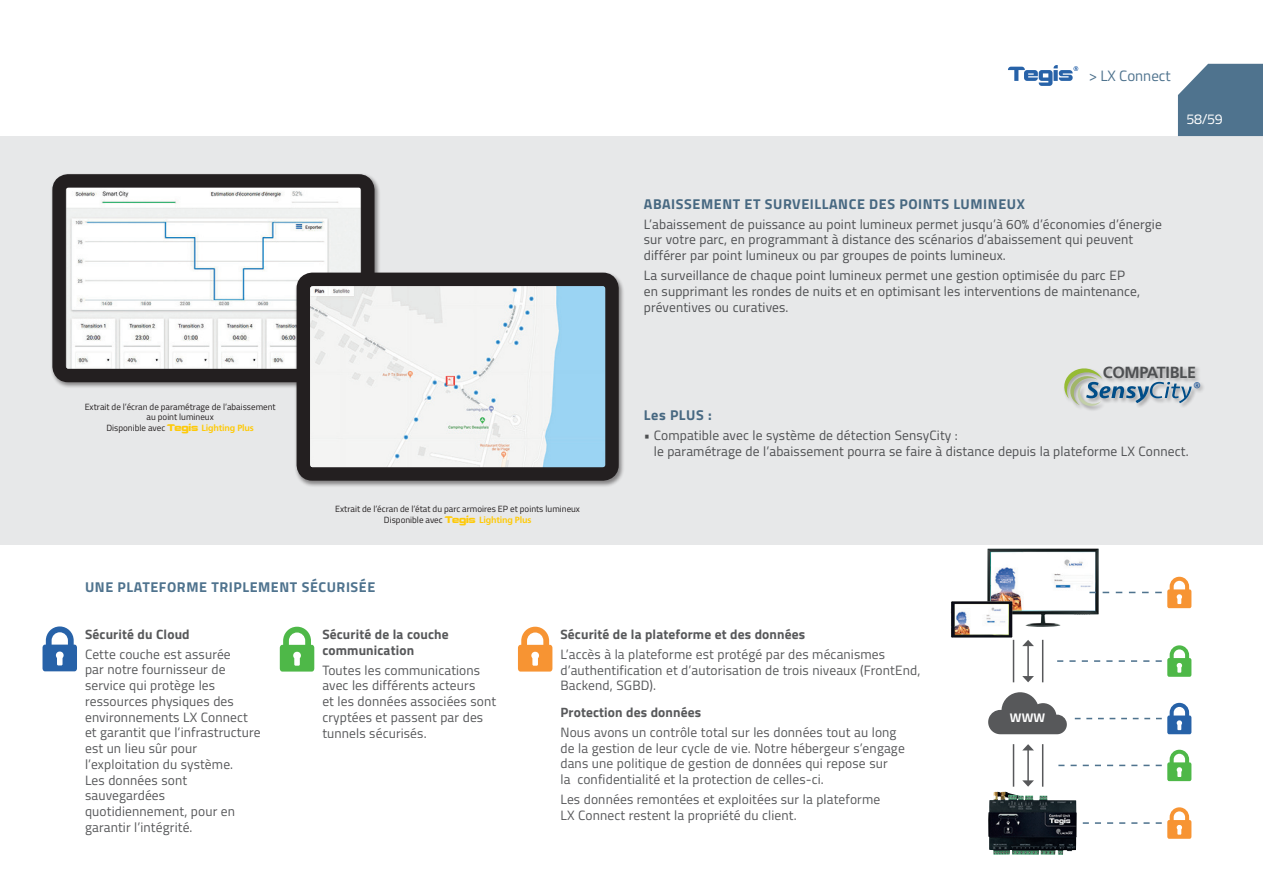
<style>
.page{position:relative;width:1263px;height:893px;background:#fff}
.page>*{position:absolute;margin:0;border:0;box-sizing:border-box;transform-origin:0 0}
.t1{font:700 16.05px "Frutiger CE";letter-spacing:-.02em;color:#57585a}
.t2{font:15px "Titillium Web";color:#4f738e}
.t3{font:700 14.25px "Titillium Web";letter-spacing:.04em;color:#4f738e}
.t4{font:14.25px "Titillium Web";color:#fff}
.t5{font:13.5px/15.8px "Titillium Web";letter-spacing:.01em;color:#57585a}
.t6{font:700 13.5px/15.8px "Titillium Web";letter-spacing:.01em;color:#57585a}
.t7{font:700 12.6px "Titillium Web";color:#fff}
.t8{font:9px/10.5px "Titillium Web";color:#231f20;text-align:center}
.t9{font:700 8.55px "Ruda";color:#2762a8}
.s1{font-family:"Robotica";font-size:9.6px;color:#feca0a}
.s2{font-family:"Frutiger";font-weight:700;color:#feca0a}
</style>
<div class="page">
<div style="left:0;top:136px;width:1263px;height:408px;background:#e7e8e9"></div>
<svg style="left:1008px;top:65px;width:70px;height:21px"></svg>
<div style="left:50px;top:173px;width:331px;height:216px;background:#231f20;opacity:.5"></div>
<img style="left:66px;top:188px;width:294px;height:180px">
<div style="left:52px;top:174px;width:322px;height:208px;border:13px solid #231f20;border-radius:9px"></div>
<svg style="left:287px;top:263px;width:330px;height:230px"></svg>
<div style="left:294px;top:271px;width:331px;height:216px;background:#231f20;opacity:.5"></div>
<img style="left:303px;top:279px;width:309px;height:195px;border-radius:9px">
<div style="left:297px;top:273px;width:322px;height:208px;border:13px solid #231f20;border-radius:9px"></div>
<div style="left:1063px;top:367px;width:134px;height:45px;background:#231f20;opacity:.35"></div>
<svg style="left:1063px;top:367px;width:129px;height:40px"></svg>
<div style="left:1103px;top:365px;width:98px;height:19px;background:#231f20;opacity:.35"></div>
<div style="left:1193px;top:381px;width:13px;height:13px;background:#231f20;opacity:.35"></div>
<svg style="left:43px;top:626px;width:34px;height:45px"></svg>
<svg style="left:280px;top:627px;width:34px;height:45px"></svg>
<svg style="left:518px;top:627px;width:34px;height:45px"></svg>
<img style="left:987px;top:549px;width:112px;height:78px">
<img style="left:951px;top:601px;width:61px;height:37px">
<svg style="left:988px;top:692px;width:79px;height:42px"></svg>
<hr style="left:1027px;top:645px;width:2px;height:32px;background:#57585a">
<svg style="left:1022px;top:640px;width:12px;height:6px"></svg>
<svg style="left:1022px;top:676px;width:12px;height:6px"></svg>
<hr style="left:1013px;top:640px;width:1px;height:42px;background:#57585a">
<hr style="left:1042px;top:640px;width:1px;height:42px;background:#57585a">
<hr style="left:1027px;top:750px;width:2px;height:31px;background:#57585a">
<svg style="left:1023px;top:744px;width:11px;height:6px"></svg>
<svg style="left:1022px;top:780px;width:12px;height:7px"></svg>
<hr style="left:1013px;top:744px;width:1px;height:43px;background:#57585a">
<hr style="left:1042px;top:744px;width:1px;height:43px;background:#57585a">
<img style="left:988px;top:792px;width:89px;height:63px">
<svg style="left:1089px;top:577px;width:102px;height:31px"></svg>
<svg style="left:1057px;top:645px;width:134px;height:32px"></svg>
<svg style="left:1058px;top:750px;width:133px;height:31px"></svg>
<svg style="left:1083px;top:807px;width:108px;height:32px"></svg>
<svg style="left:1075px;top:703px;width:116px;height:31px"></svg>
<svg style="left:1178px;top:64px;width:85px;height:72px;background:#5c7d96"></svg>
<p class="t2" style="left:1089px;top:64px;width:83px">&gt; LX Connect</p>
<p class="t4" style="left:1186px;top:108px;width:38px">58/59</p>
<p class="t3" style="left:644px;top:193px;width:382px">ABAISSEMENT ET SURVEILLANCE DES POINTS LUMINEUX</p>
<p class="t5" style="left:644px;top:216px;width:519px">L’abaissement de puissance au point lumineux permet jusqu’à 60% d’économies d’énergie sur votre parc, en programmant à distance des scénarios d’abaissement qui peuvent différer par point lumineux ou par groupes de points lumineux.</p>
<p class="t5" style="left:644px;top:267px;width:498px">La surveillance de chaque point lumineux permet une gestion optimisée du parc EP en supprimant les rondes de nuits et en optimisant les interventions de maintenance, préventives ou curatives.</p>
<p class="t8" style="left:85px;top:401px;width:193px">Extrait de l’écran de paramétrage de l’abaissement au point lumineux<br>Disponible avec <span class="s1">Tegis</span> <span class="s2">Lighting Plus</span></p>
<p class="t8" style="left:335px;top:503px;width:246px;line-height:10.9px">Extrait de l’écran de l’état du parc armoires EP et points lumineux<br>Disponible avec <span class="s1">Tegis</span> <span class="s2">Lighting Plus</span></p>
<p class="t3" style="left:85px;top:576px;width:292px">UNE PLATEFORME TRIPLEMENT SÉCURISÉE</p>
<p class="t1" style="left:1103px;top:367px;width:95px">COMPATIBLE</p>
<p class="t9" style="left:1193px;top:380px;width:9px">®</p>
<p class="t3" style="left:644px;top:404px;width:69px">Les PLUS :</p>
<p class="t5" style="left:654px;top:427px;width:536px;text-indent:-10px">• Compatible avec le système de détection SensyCity :<br>le paramétrage de l’abaissement pourra se faire à distance depuis la plateforme LX Connect.</p>
<p class="t6" style="left:85px;top:626px;width:106px">Sécurité du Cloud</p>
<p class="t5" style="left:85px;top:646px;width:177px">Cette couche est assurée<br>par notre fournisseur de service qui protège les ressources physiques des environnements LX Connect et garantit que l’infrastructure est un lieu sûr pour l’exploitation du système.<br>Les données sont sauvegardées quotidiennement, pour en garantir l’intégrité.</p>
<p class="t6" style="left:322px;top:626px;width:128px">Sécurité de la couche communication</p>
<p class="t5" style="left:322px;top:662px;width:175px">Toutes les communications avec les différents acteurs<br>et les données associées sont cryptées et passent par des tunnels sécurisés.</p>
<p class="t6" style="left:560px;top:626px;width:246px">Sécurité de la plateforme et des données</p>
<p class="t5" style="left:560px;top:646px;width:361px">L’accès à la plateforme est protégé par des mécanismes d’authentification et d’autorisation de trois niveaux (FrontEnd,<br>Backend, SGBD).</p>
<p class="t6" style="left:560px;top:704px;width:142px">Protection des données</p>
<p class="t5" style="left:560px;top:724px;width:346px">Nous avons un contrôle total sur les données tout au long de la gestion de leur cycle de vie. Notre hébergeur s’engage dans une politique de gestion de données qui repose sur<br>la confidentialité et la protection de celles-ci.</p>
<p class="t5" style="left:560px;top:791px;width:321px">Les données remontées et exploitées sur la plateforme<br>LX Connect restent la propriété du client.</p>
<p class="t7" style="left:1010px;top:708px;width:37px">WWW</p>
</div>
